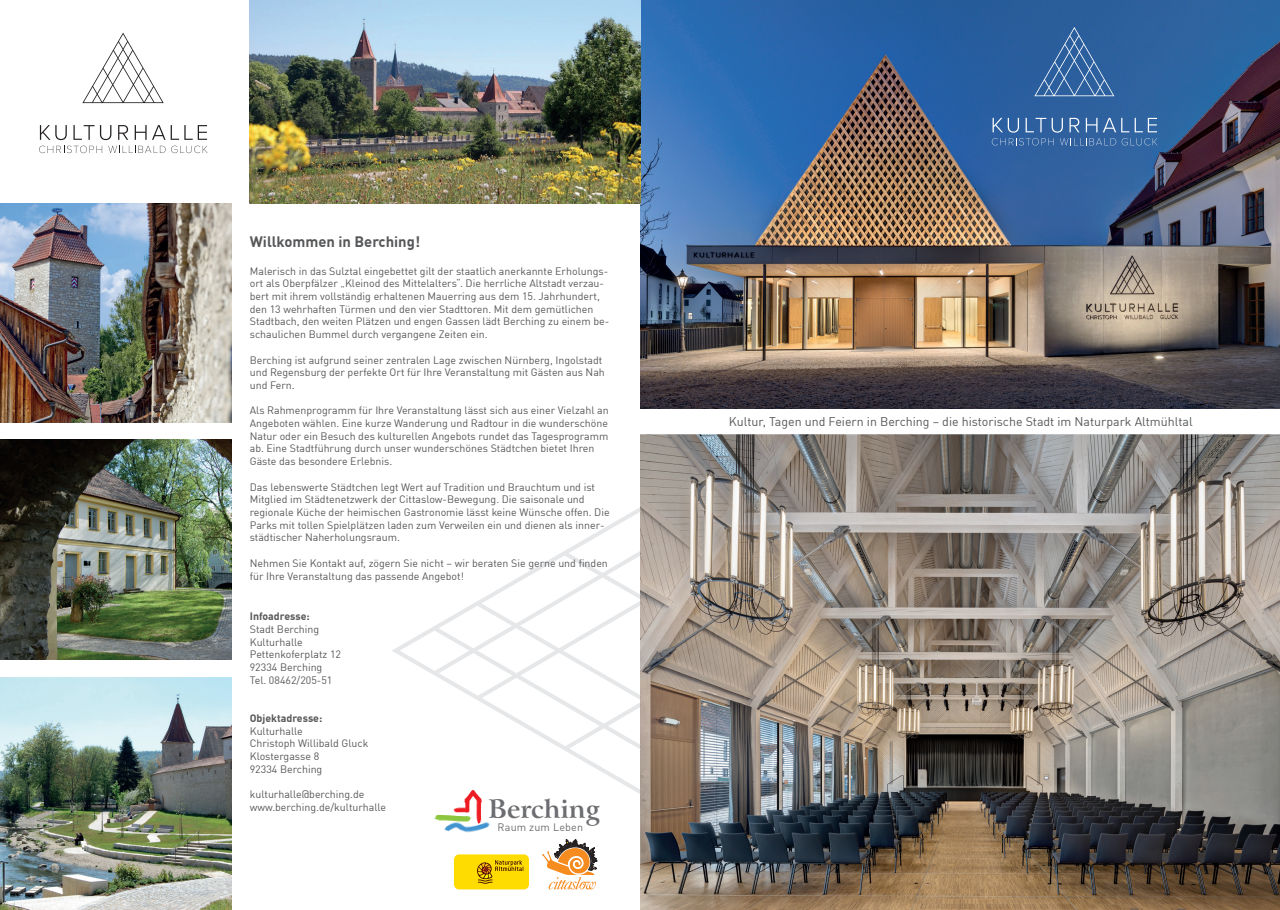
<style>
.page{position:relative;width:1280px;height:910px;background:#fff}
.page>*{position:absolute;margin:0;border:0;box-sizing:border-box;transform-origin:0 0}
.t1{font:700 25.8px "Arrus BT";letter-spacing:-.005em;color:#6c6d70}
.t2{font:700 14.85px "DIN Offc";color:#57585a}
.t3{font:12.45px "DIN Offc";color:#57585a}
.t4{font:10.8px "DIN";letter-spacing:.015em;color:#6c6d70}
.t5{font:10.65px/12.8px "DIN Offc";color:#57585a}
.t6{font:700 10.65px "DIN Offc";color:#57585a}
</style>
<div class="page">
<img style="left:641px;top:0;width:639px;height:408px">
<img style="left:640px;top:434px;width:640px;height:476px">
<svg style="left:992px;top:118px;width:165px;height:27px;background:#4874ab"></svg>
<svg style="left:1034px;top:27px;width:80px;height:69px;background:#3c6ca5"></svg>
<svg style="left:392px;top:507px;width:248px;height:287px"></svg>
<img style="left:640px;top:507px;width:1px;height:288px">
<svg style="left:40px;top:125px;width:27px;height:15px"></svg>
<svg style="left:73px;top:125px;width:38px;height:15px"></svg>
<svg style="left:118px;top:125px;width:10px;height:15px"></svg>
<svg style="left:135px;top:125px;width:72px;height:15px"></svg>
<svg style="left:39px;top:146px;width:63px;height:7px"></svg>
<svg style="left:108px;top:146px;width:100px;height:7px"></svg>
<svg style="left:82px;top:33px;width:82px;height:70px"></svg>
<img style="left:445px;top:830px;width:34px;height:3px">
<img style="left:434px;top:815px;width:8px;height:6px">
<img style="left:442px;top:787px;width:51px;height:43px">
<img style="left:0;top:204px;width:232px;height:219px">
<img style="left:0;top:440px;width:232px;height:220px">
<img style="left:0;top:677px;width:232px;height:233px">
<img style="left:250px;top:0;width:391px;height:204px">
<svg style="left:542px;top:839px;width:55px;height:50px"></svg>
<div style="left:454px;top:854px;width:75px;height:35px;background:#ffdc01;border-radius:5px"></div>
<svg style="left:477px;top:860px;width:47px;height:24px"></svg>
<h2 class="t2" style="left:250px;top:232px;width:172px">Willkommen in Berching!</h2>
<p class="t5" style="left:250px;top:264px;width:361px">Malerisch in das Sulztal eingebettet gilt der staatlich anerkannte Erholungs&shy;ort als Oberpfälzer „Kleinod des Mittelalters“. Die herrliche Altstadt verzau&shy;bert mit ihrem vollständig erhaltenen Mauerring aus dem 15. Jahrhundert, den 13 wehrhaften Türmen und den vier Stadttoren. Mit dem gemütlichen Stadtbach, den weiten Plätzen und engen Gassen lädt Berching zu einem be&shy;schaulichen Bummel durch vergangene Zeiten ein.</p>
<p class="t5" style="left:250px;top:353px;width:357px">Berching ist aufgrund seiner zentralen Lage zwischen Nürnberg, Ingolstadt und Regensburg der perfekte Ort für Ihre Veranstaltung mit Gästen aus Nah und Fern.</p>
<p class="t5" style="left:250px;top:404px;width:360px">Als Rahmenprogramm für Ihre Veranstaltung lässt sich aus einer Vielzahl an Angeboten wählen. Eine kurze Wanderung und Radtour in die wunderschöne Natur oder ein Besuch des kulturellen Angebots rundet das Tagesprogramm ab. Eine Stadtführung durch unser wunderschönes Städtchen bietet Ihren Gäste das besondere Erlebnis.</p>
<p class="t5" style="left:250px;top:480px;width:361px">Das lebenswerte Städtchen legt Wert auf Tradition und Brauchtum und ist Mitglied im Städtenetzwerk der Cittaslow-Bewegung. Die saisonale und regionale Küche der heimischen Gastronomie lässt keine Wünsche offen. Die Parks mit tollen Spielplätzen laden zum Verweilen ein und dienen als inner&shy;städtischer Naherholungsraum.</p>
<p class="t5" style="left:250px;top:556px;width:360px">Nehmen Sie Kontakt auf, zögern Sie nicht – wir beraten Sie gerne und finden für Ihre Veranstaltung das passende Angebot!</p>
<p class="t6" style="left:250px;top:609px;width:62px">Infoadresse:</p>
<p class="t5" style="left:250px;top:622px;width:93px">Stadt Berching<br>Kulturhalle<br>Pettenkoferplatz 12<br>92334 Berching<br>Tel. 08462/205-51</p>
<p class="t6" style="left:250px;top:711px;width:74px">Objektadresse:</p>
<p class="t5" style="left:250px;top:724px;width:120px">Kulturhalle<br>Christoph Willibald Gluck<br>Klostergasse 8<br>92334 Berching</p>
<p class="t5" style="left:250px;top:788px;width:138px">kulturhalle@berching.de www.berching.de/kulturhalle</p>
<h1 class="t1" style="left:489px;top:793px;width:113px">Berching</h1>
<p class="t4" style="left:498px;top:820px;width:87px">Raum zum Leben</p>
<p class="t3" style="left:729px;top:414px;width:465px">Kultur, Tagen und Feiern in Berching – die historische Stadt im Naturpark Altmühltal</p>
</div>
